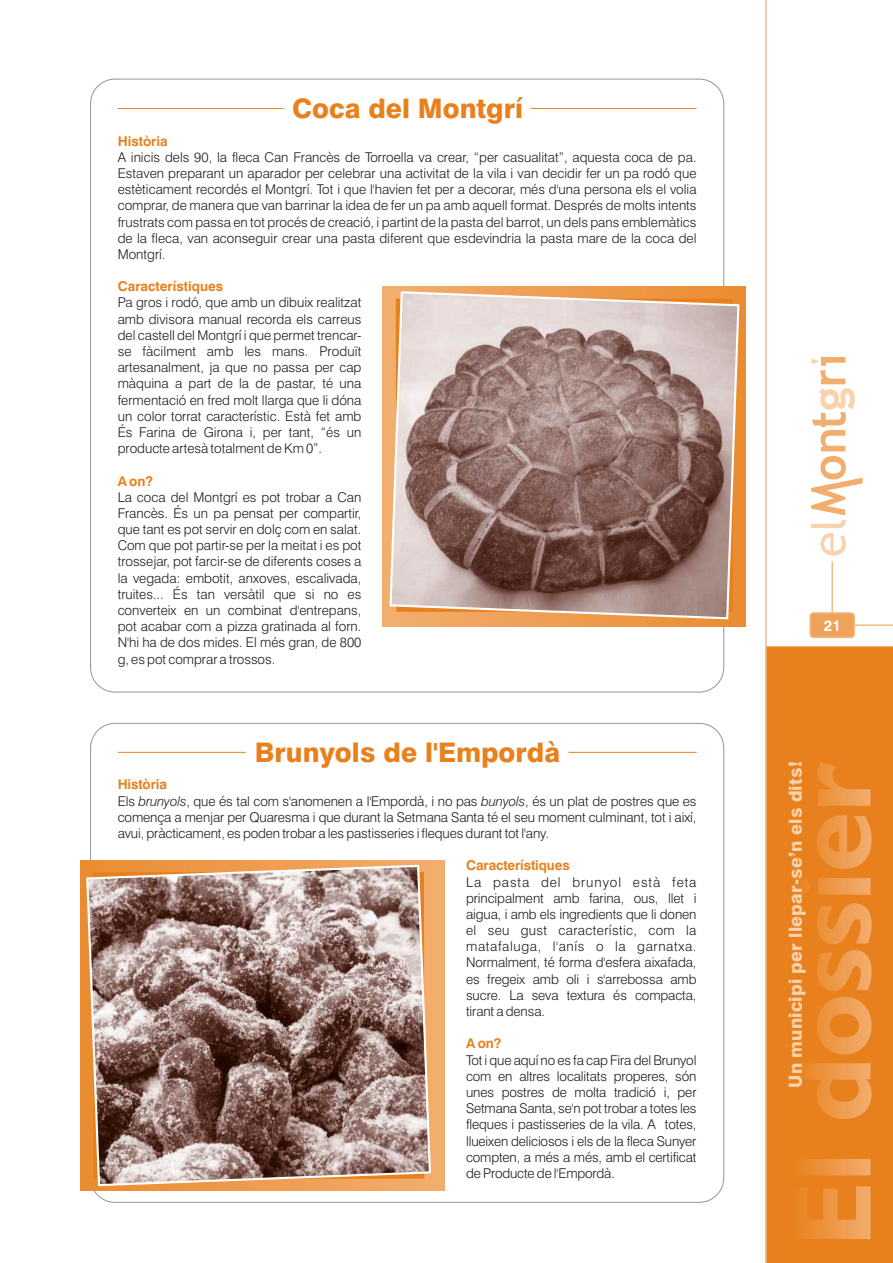
<style>
.page{position:relative;width:893px;height:1263px;background:#fff}
.page>*{position:absolute;margin:0;border:0;box-sizing:border-box;transform-origin:0 0}
.t1{font:800 27px "Swiss 721 BT";color:#e8811d}
.t2{font:800 18px "Swiss 721 BT";letter-spacing:.015em;color:#f9d3ae}
.t3{font:700 15px "Swiss 721 BT";color:#fff}
.t4{font:300 13.5px/16.2px "Swiss 721 BT";letter-spacing:-.01em;color:#1f1a17;text-align:justify}
.t5{font:700 13.5px "Swiss 721 BT";letter-spacing:-.005em;color:#e8811d}
.s1{font-style:italic}
</style>
<div class="page">
<div style="left:767px;top:646px;width:126px;height:617px;background:#e8811d"></div>
<svg style="left:792px;top:762px;width:80px;height:477px;background:#ea8b30"></svg>
<div style="left:809px;top:612px;width:46px;height:26px;background:#efa25a;border:2px solid #f4bb83;border-radius:3px"></div>
<hr style="left:854px;top:624px;width:39px;height:2px;background:#f4bb83">
<hr style="left:831px;top:561px;width:2px;height:52px;background:#f4bb83">
<svg style="left:811px;top:357px;width:52px;height:198px"></svg>
<hr style="left:765px;top:0;width:2px;height:1263px;background:#f4bb83">
<div style="left:90px;top:79px;width:634px;height:613px;background:#fff;border:1px solid #969494;border-radius:24px"></div>
<hr style="left:118px;top:108px;width:166px;height:1px;background:#e8811d">
<hr style="left:531px;top:108px;width:166px;height:1px;background:#e8811d">
<div style="left:383px;top:287px;width:362px;height:339px;background:linear-gradient(to right,#f2ae6f,#eb8c31)"></div>
<svg style="left:388px;top:290px;width:353px;height:330px;background:#aa8b7f"></svg>
<div style="left:90px;top:723px;width:634px;height:480px;background:#fff;border:1px solid #969494;border-radius:24px"></div>
<hr style="left:568px;top:752px;width:129px;height:1px;background:#e8811d">
<hr style="left:118px;top:752px;width:128px;height:1px;background:#e8811d">
<div style="left:80px;top:860px;width:365px;height:330px;background:linear-gradient(to right,#eb8c30,#f2ae6f)"></div>
<svg style="left:85px;top:863px;width:347px;height:324px;background:#a18276"></svg>
<p class="t5" style="left:118px;top:135px;width:52px">Història</p>
<h1 class="t1" style="left:292px;top:97px;width:233px">Coca del Montgrí</h1>
<p class="t4" style="left:118px;top:150px;width:580px">A inicis dels 90, la fleca Can Francès de Torroella va crear, “per casualitat”, aquesta coca de pa.<br>Estaven preparant un aparador per celebrar una activitat de la vila i van decidir fer un pa rodó que estèticament recordés el Montgrí. Tot i que l'havien fet per a decorar, més d'una persona els el volia comprar, de manera que van barrinar la idea de fer un pa amb aquell format. Després de molts intents frustrats com passa en tot procés de creació, i partint de la pasta del barrot, un dels pans emblemàtics de la fleca, van aconseguir crear una pasta diferent que esdevindria la pasta mare de la coca del Montgrí.</p>
<p class="t4" style="left:118px;top:296px;width:245px">Pa gros i rodó, que amb un dibuix realitzat amb divisora manual recorda els carreus del castell del Montgrí i que permet trencar&shy;se fàcilment amb les mans. Produït artesanalment, ja que no passa per cap màquina a part de la de pastar, té una fermentació en fred molt llarga que li dóna un color torrat característic. Està fet amb És Farina de Girona i, per tant, “és un producte artesà totalment de Km 0”.</p>
<p class="t4" style="left:118px;top:490px;width:245px">La coca del Montgrí es pot trobar a Can Francès. És un pa pensat per compartir, que tant es pot servir en dolç com en salat.<br>Com que pot partir-se per la meitat i es pot trossejar, pot farcir-se de diferents coses a la vegada: embotit, anxoves, escalivada, truites... És tan versàtil que si no es converteix en un combinat d'entrepans, pot acabar com a pizza gratinada al forn.<br>N'hi ha de dos mides. El més gran, de 800 g, es pot comprar a trossos.</p>
<p class="t5" style="left:118px;top:281px;width:107px">Característiques</p>
<p class="t5" style="left:118px;top:475px;width:37px">A on?</p>
<p class="t5" style="left:118px;top:779px;width:51px">Història</p>
<h1 class="t1" style="left:255px;top:741px;width:307px">Brunyols de l'Empordà</h1>
<p class="t4" style="left:118px;top:794px;width:580px">Els <span class="s1">brunyols</span>, que és tal com s'anomenen a l'Empordà, i no pas <span class="s1">bunyols</span>, és un plat de postres que es comença a menjar per Quaresma i que durant la Setmana Santa té el seu moment culminant, tot i així, avui, pràcticament, es poden trobar a les pastisseries i fleques durant tot l'any.</p>
<p class="t4" style="left:466px;top:875px;width:232px">La pasta del brunyol està feta principalment amb farina, ous, llet i aigua, i amb els ingredients que li donen el seu gust característic, com la matafaluga, l'anís o la garnatxa.<br>Normalment, té forma d'esfera aixafada, es fregeix amb oli i s'arrebossa amb sucre. La seva textura és compacta, tirant a densa.</p>
<p class="t4" style="left:466px;top:1053px;width:232px">Tot i que aquí no es fa cap Fira del Brunyol com en altres localitats properes, són unes postres de molta tradició i, per Setmana Santa, se'n pot trobar a totes les fleques i pastisseries de la vila. A totes, llueixen deliciosos i els de la fleca Sunyer compten, a més a més, amb el certificat de Producte de l'Empordà.</p>
<p class="t5" style="left:466px;top:860px;width:105px">Característiques</p>
<p class="t5" style="left:466px;top:1038px;width:37px">A on?</p>
<p class="t3" style="left:824px;top:620px;width:19px">21</p>
<h2 class="t2" style="left:788px;top:1088px;width:328px;rotate:-90deg">Un municipi per llepar-se’n els dits!</h2>
</div>
